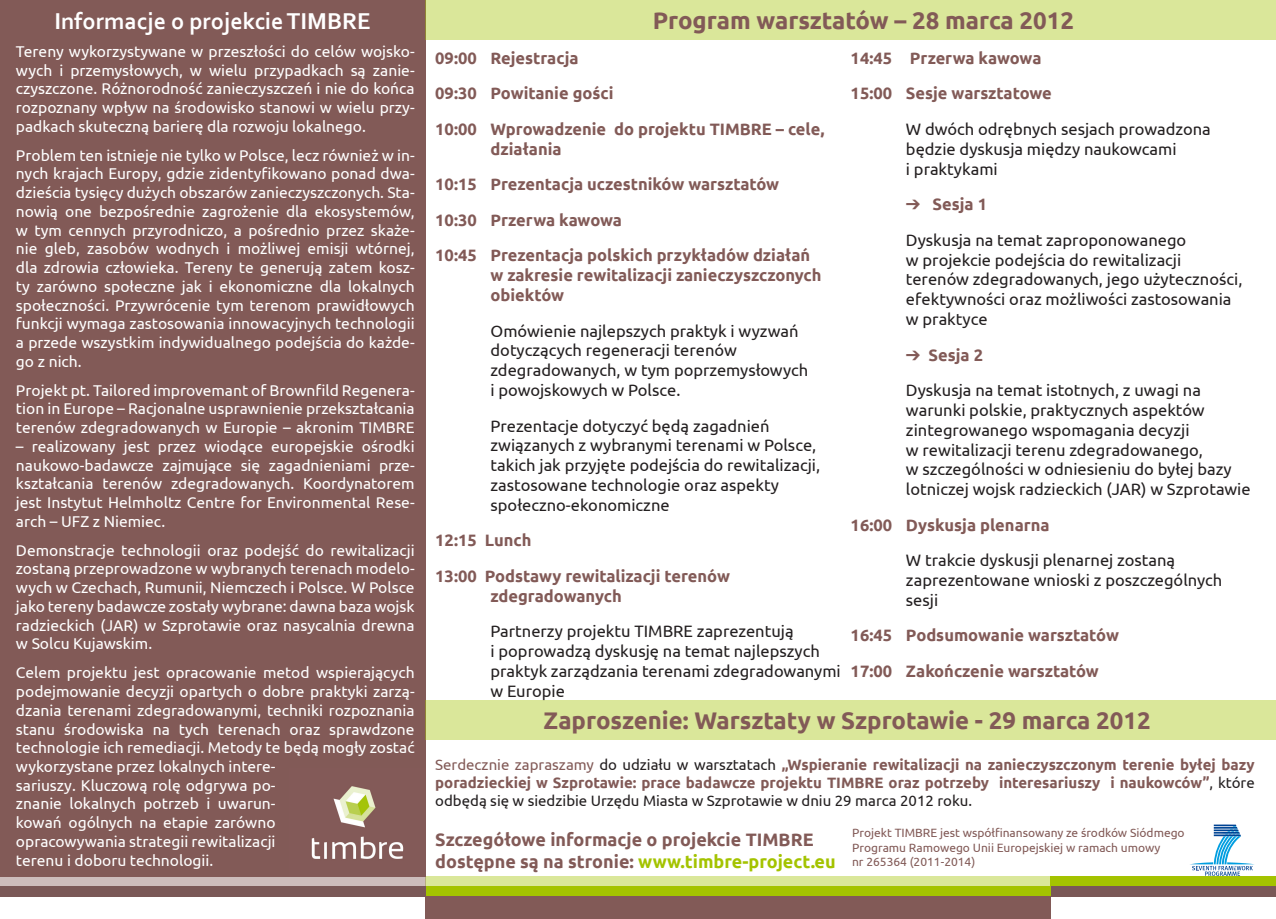
<style>
.page{position:relative;width:1276px;height:919px;background:#fff}
.page>*{position:absolute;margin:0;border:0;box-sizing:border-box;transform-origin:0 0}
.t1{font:700 24px "Ubuntu";color:#825a57}
.t2{font:700 24px "Corbel";color:#fff}
.t3{font:700 18px "Ubuntu";color:#a4c300}
.t4{font:700 18px "Ubuntu";color:#825a57}
.t5{font:16.5px/19.8px "Ubuntu";color:#231f20}
.t6{font:700 16.5px/19.8px "Ubuntu";color:#825a57}
.t7{font:15.6px/18.8px "Ubuntu";color:#fff;text-align:justify}
.t8{font:700 15px/18px "Ubuntu";color:#825a57;text-align:justify}
.t9{font:12px/14.4px "Ubuntu";color:#825a57}
.s1{font-weight:400}
.s2{font-weight:400;color:#231f20}
.s3{color:#825a57}
</style>
<div class="page">
<div style="left:1050px;top:875px;width:226px;height:11px;background:#a4c300"></div>
<div style="left:425px;top:875px;width:625px;height:11px;background:#dae79a"></div>
<svg style="left:0;top:875px;width:425px;height:11px;background:#bfaba9"></svg>
<div style="left:1050px;top:886px;width:226px;height:10px;background:#7a5857"></div>
<div style="left:425px;top:886px;width:625px;height:10px;background:#a4c300"></div>
<div style="left:0;top:886px;width:425px;height:10px;background:#7a5857"></div>
<div style="left:0;top:0;width:425px;height:875px;background:#825a57"></div>
<div style="left:425px;top:896px;width:625px;height:22px;background:#825a57"></div>
<svg style="left:1189px;top:824px;width:65px;height:52px"></svg>
<img style="left:311px;top:786px;width:93px;height:73px">
<div style="left:425px;top:0;width:851px;height:40px;background:#dae79a"></div>
<div style="left:425px;top:699px;width:851px;height:40px;background:#dae79a"></div>
<p class="t2" style="left:55px;top:6px;width:318px">Informacje o projekcie TIMBRE</p>
<p class="t7" style="left:16px;top:41px;width:400px">Tereny wykorzystywane w przeszłości do celów wojsko&shy;wych i przemysłowych, w wielu przypadkach są zanie&shy;czyszczone. Różnorodność zanieczyszczeń i nie do końca rozpoznany wpływ na środowisko stanowi w wielu przy&shy;padkach skuteczną barierę dla rozwoju lokalnego.</p>
<p class="t7" style="left:16px;top:145px;width:400px">Problem ten istnieje nie tylko w Polsce, lecz również w in&shy;nych krajach Europy, gdzie zidentyfikowano ponad dwa&shy;dzieścia tysięcy dużych obszarów zanieczyszczonych. Sta&shy;nowią one bezpośrednie zagrożenie dla ekosystemów, w tym cennych przyrodniczo, a pośrednio przez skaże&shy;nie gleb, zasobów wodnych i możliwej emisji wtórnej, dla zdrowia człowieka. Tereny te generują zatem kosz&shy;ty zarówno społeczne jak i ekonomiczne dla lokalnych społeczności. Przywrócenie tym terenom prawidłowych funkcji wymaga zastosowania innowacyjnych technologii a przede wszystkim indywidualnego podejścia do każde&shy;go z nich.</p>
<p class="t7" style="left:16px;top:380px;width:400px">Projekt pt. Tailored improvemant of Brownfild Regenera&shy;tion in Europe – Racjonalne usprawnienie przekształcania terenów zdegradowanych w Europie – akronim TIMBRE</p>
<p class="t7" style="left:16px;top:436px;width:400px">– realizowany jest przez wiodące europejskie ośrodki naukowo-badawcze zajmujące się zagadnieniami prze&shy;kształcania terenów zdegradowanych. Koordynatorem jest Instytut Helmholtz Centre for Environmental Rese&shy;arch – UFZ z Niemiec.</p>
<p class="t7" style="left:16px;top:540px;width:400px">Demonstracje technologii oraz podejść do rewitalizacji zostaną przeprowadzone w wybranych terenach modelo&shy;wych w Czechach, Rumunii, Niemczech i Polsce. W Polsce jako tereny badawcze zostały wybrane: dawna baza wojsk radzieckich (JAR) w Szprotawie oraz nasycalnia drewna w Solcu Kujawskim.</p>
<p class="t7" style="left:16px;top:662px;width:400px;text-align:left">Celem projektu jest opracowanie metod wspierających podejmowanie decyzji opartych o dobre praktyki zarzą&shy;dzania terenami zdegradowanymi, techniki rozpoznania stanu środowiska na tych terenach oraz sprawdzone technologie ich remediacji. Metody te będą mogły zostać wykorzystane przez lokalnych intere-<br>sariuszy. Kluczową rolę odgrywa po-<br>znanie lokalnych potrzeb i uwarun-<br>kowań ogólnych na etapie zarówno<br>opracowywania strategii rewitalizacji<br>terenu i doboru technologii.</p>
<p class="t1" style="left:653px;top:6px;width:423px">Program warsztatów – 28 marca 2012</p>
<p class="t6" style="left:435px;top:48px;width:145px">09:00 Rejestracja</p>
<p class="t6" style="left:435px;top:83px;width:180px">09:30 Powitanie gości</p>
<p class="t6" style="left:490px;top:119px;width:335px;text-indent:-55px">10:00 Wprowadzenie do projektu TIMBRE – cele, działania</p>
<p class="t6" style="left:435px;top:174px;width:345px">10:15 Prezentacja uczestników warsztatów</p>
<p class="t6" style="left:435px;top:210px;width:188px">10:30 Przerwa kawowa</p>
<p class="t6" style="left:490px;top:245px;width:332px;text-indent:-55px">10:45 Prezentacja polskich przykładów działań w zakresie rewitalizacji zanieczyszczonych obiektów</p>
<p class="t5" style="left:490px;top:320px;width:319px">Omówienie najlepszych praktyk i wyzwań dotyczących regeneracji terenów zdegradowanych, w tym poprzemysłowych i powojskowych w Polsce.</p>
<p class="t5" style="left:490px;top:415px;width:331px">Prezentacje dotyczyć będą zagadnień związanych z wybranymi terenami w Polsce, takich jak przyjęte podejścia do rewitalizacji, zastosowane technologie oraz aspekty społeczno-ekonomiczne</p>
<p class="t6" style="left:435px;top:530px;width:98px">12:15 Lunch</p>
<p class="t6" style="left:490px;top:566px;width:241px;text-indent:-55px">13:00 Podstawy rewitalizacji terenów zdegradowanych</p>
<p class="t5" style="left:490px;top:621px;width:352px">Partnerzy projektu TIMBRE zaprezentują<br>i poprowadzą dyskusję na temat najlepszych praktyk zarządzania terenami zdegradowanymi w Europie</p>
<p class="t6" style="left:850px;top:48px;width:192px">14:45 Przerwa kawowa</p>
<p class="t6" style="left:850px;top:83px;width:203px">15:00 Sesje warsztatowe</p>
<p class="t5" style="left:906px;top:119px;width:306px">W dwóch odrębnych sesjach prowadzona będzie dyskusja między naukowcami<br>i praktykami</p>
<p class="t6" style="left:932px;top:194px;width:56px">Sesja 1</p>
<p class="t5" style="left:906px;top:229px;width:338px">Dyskusja na temat zaproponowanego<br>w projekcie podejścia do rewitalizacji terenów zdegradowanych, jego użyteczności, efektywności oraz możliwości zastosowania w praktyce</p>
<p class="t6" style="left:928px;top:344px;width:56px">Sesja 2</p>
<p class="t5" style="left:906px;top:380px;width:346px">Dyskusja na temat istotnych, z uwagi na warunki polskie, praktycznych aspektów zintegrowanego wspomagania decyzji<br>w rewitalizacji terenu zdegradowanego,<br>w szczególności w odniesieniu do byłej bazy lotniczej wojsk radzieckich (JAR) w Szprotawie</p>
<p class="t6" style="left:850px;top:514px;width:200px">16:00 Dyskusja plenarna</p>
<p class="t5" style="left:906px;top:550px;width:318px">W trakcie dyskusji plenarnej zostaną zaprezentowane wnioski z poszczególnych sesji</p>
<p class="t6" style="left:850px;top:625px;width:270px">16:45 Podsumowanie warsztatów</p>
<p class="t6" style="left:850px;top:661px;width:250px">17:00 Zakończenie warsztatów</p>
<p class="t1" style="left:543px;top:706px;width:609px">Zaproszenie: Warsztaty w Szprotawie - 29 marca 2012</p>
<p class="t8" style="left:435px;top:755px;width:821px"><span class="s1">Serdecznie zapraszamy</span> <span class="s2">do udziału w warsztatach</span> „Wspieranie rewitalizacji na zanieczyszczonym terenie byłej bazy poradzieckiej w Szprotawie: prace badawcze projektu TIMBRE oraz potrzeby interesariuszy i naukowców”<span class="s2">, które odbędą się w siedzibie Urzędu Miasta w Szprotawie w dniu 29 marca 2012 roku.</span></p>
<p class="t4" style="left:435px;top:829px;width:380px">Szczegółowe informacje o projekcie TIMBRE</p>
<p class="t3" style="left:435px;top:850px;width:402px"><span class="s3">dostępne są na stronie:</span> www.timbre-project.eu</p>
<p class="t9" style="left:852px;top:825px;width:334px">Projekt TIMBRE jest współfinansowany ze środków Siódmego<br>Programu Ramowego Unii Europejskiej w ramach umowy<br>nr 265364 (2011-2014)</p>
</div>
